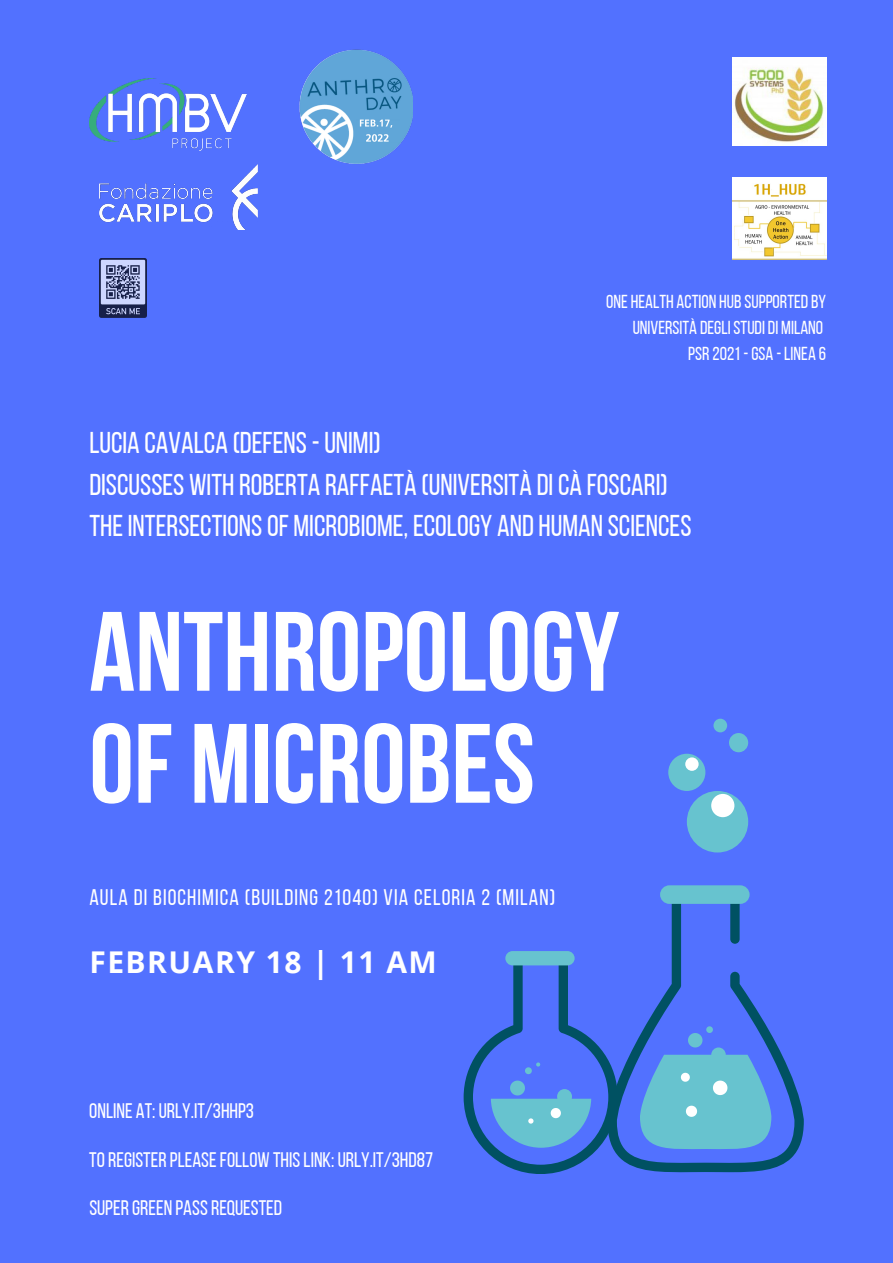
<style>
.page{position:relative;width:893px;height:1263px;background:#5271ff}
.page>*{position:absolute;margin:0;border:0;box-sizing:border-box;transform-origin:0 0}
.t1{font:700 112.57px "Bebas Neue";color:#fff}
.t2{font:30px "Bebas Neue";color:#fff}
.t3{font:700 30px "Open Sans";letter-spacing:.05em;color:#fff}
.t4{font:22.5px "Bebas Neue";letter-spacing:.05em;color:#fff}
.t5{font:21px "Bebas Neue";color:#fff}
.t6{font:18.75px "Bebas Neue";color:#fff}
</style>
<div class="page">
<img style="left:99px;top:259px;width:48px;height:59px">
<img style="left:89px;top:78px;width:158px;height:73px">
<img style="left:299px;top:49px;width:113px;height:115px">
<img style="left:99px;top:165px;width:158px;height:64px">
<div style="left:505px;top:951px;width:69px;height:14px;background:#67c3cf;border-radius:7px"></div>
<svg style="left:617px;top:890px;width:187px;height:282px"></svg>
<svg style="left:640px;top:1026px;width:131px;height:127px"></svg>
<div style="left:660px;top:885px;width:89px;height:19px;background:#67c3cf;border-radius:9px"></div>
<svg style="left:463px;top:953px;width:154px;height:221px"></svg>
<div style="left:687px;top:791px;width:61px;height:61px;background:#67c3cf;border-radius:50%"></div>
<div style="left:668px;top:754px;width:37px;height:37px;background:#67c3cf;border-radius:50%"></div>
<div style="left:713px;top:719px;width:14px;height:13px;background:#67c3cf;border-radius:50%"></div>
<div style="left:729px;top:733px;width:19px;height:19px;background:#67c3cf;border-radius:50%"></div>
<div style="left:711px;top:794px;width:23px;height:23px;background:#fff;border-radius:50%"></div>
<div style="left:685px;top:757px;width:13px;height:14px;background:#fff;border-radius:50%"></div>
<img style="left:733px;top:58px;width:93px;height:87px">
<img style="left:733px;top:178px;width:93px;height:82px">
<p class="t6" style="left:606px;top:294px;width:222px">ONE HEALTH ACTION HUBSUPPORTEDBY</p>
<p class="t6" style="left:632px;top:320px;width:192px">UNIVERSITÀ DEGLI STUDI DI MILANO</p>
<p class="t6" style="left:688px;top:346px;width:139px">PSR2021-GSA -LINEA 6</p>
<p class="t2" style="left:89px;top:430px;width:293px">LUCIA CAVALCA (DEFENS-UNIMI)</p>
<p class="t2" style="left:89px;top:472px;width:580px">DISCUSSES WITH ROBERTA RAFFAETÀ (UNIVERSITÀ DI CÀ FOSCARI)</p>
<p class="t2" style="left:89px;top:514px;width:603px">THEINTERSECTIONSOF MICROBIOME, ECOLOGY AND HUMAN SCIENCES</p>
<p class="t1" style="left:89px;top:606px;width:531px">ANTHROPOLOGY</p>
<p class="t1" style="left:89px;top:718px;width:447px">OF MICROBES</p>
<p class="t4" style="left:89px;top:888px;width:467px">AULA DI BIOCHIMICA (BUILDING 21040) VIA CELORIA 2 (MILAN)</p>
<p class="t3" style="left:89px;top:940px;width:349px">FEBRUARY 18 | 11 AM</p>
<p class="t5" style="left:89px;top:1102px;width:166px">ONLINE AT: URLY.IT/3HHP3</p>
<p class="t5" style="left:89px;top:1151px;width:345px">TOREGISTERPLEASEFOLLOW THISLINK: URLY.IT/3HD87</p>
<p class="t5" style="left:89px;top:1199px;width:194px">SUPERGREEN PASSREQUESTED</p>
</div>
